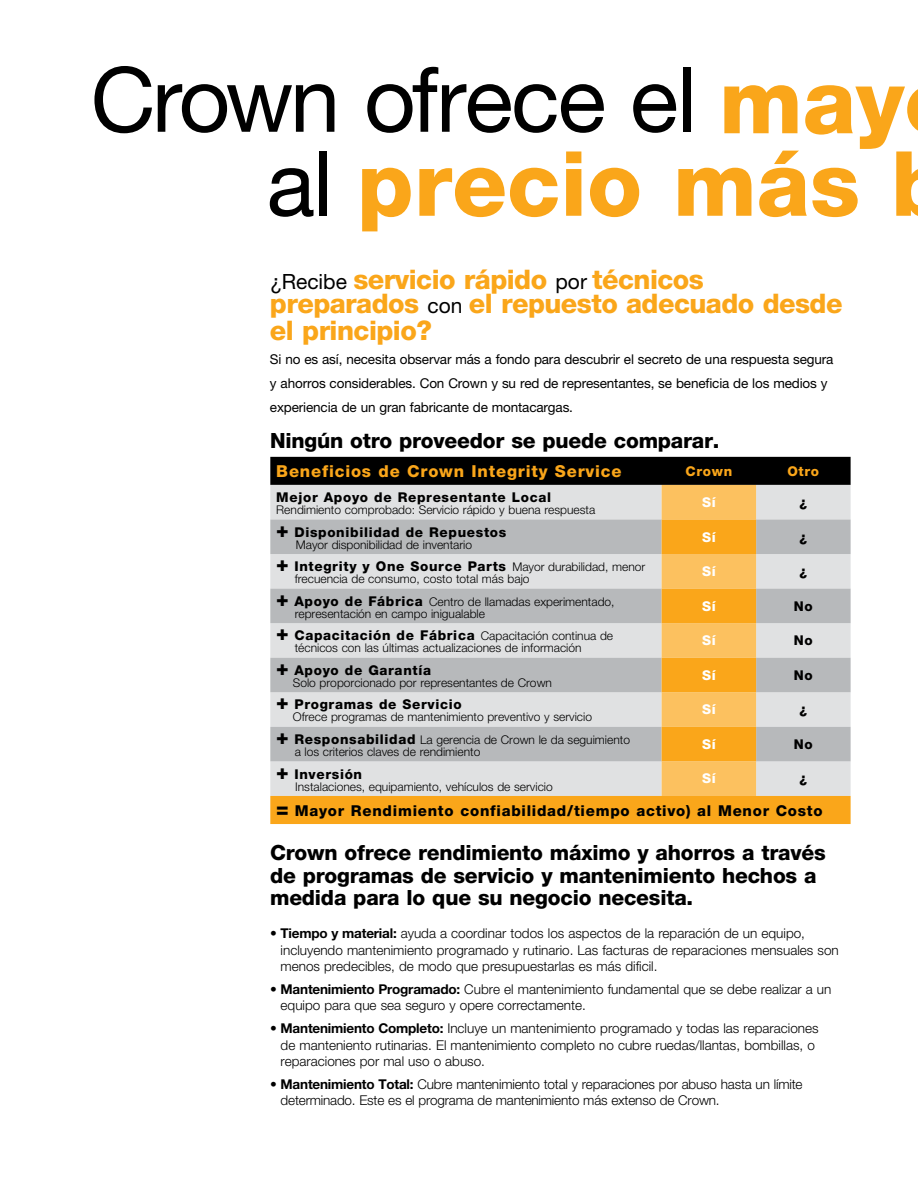
<style>
.page{position:relative;width:918px;height:1188px;background:#fff}
.page>*{position:absolute;margin:0;border:0;box-sizing:border-box;transform-origin:0 0}
.t1{font:90px/84px "Helvetica Neue LT Std";letter-spacing:-.03em;color:#000}
.t2{font:800 27px/24px "Helvetica Neue LT Std";letter-spacing:-.02em;color:#faa61a}
.t3{font:800 21px/22.5px "Helvetica Neue LT Std";letter-spacing:-.01em;color:#000}
.t4{font:800 16.5px "Helvetica Neue LT Std";letter-spacing:.05em;color:#faa61a}
.t5{font:800 15px "Helvetica Neue LT Std";letter-spacing:.05em;color:#000}
.t6{font:300 13.5px/16.5px "Helvetica Neue LT Std";color:#000}
.t7{font:13.5px/24px "Helvetica Neue LT Std";letter-spacing:-.01em;color:#000}
.t8{font:800 13.5px "Helvetica Neue LT Std";letter-spacing:.05em;color:#000}
.t9{font:800 13.5px "Helvetica Neue LT Std";letter-spacing:.05em;color:#fff}
.t10{font:800 13.5px "Helvetica Neue LT Std";letter-spacing:.05em;color:#faa61a}
.t11{font:300 12px/12px "Helvetica Neue LT Std";color:#000}
.s1{font-weight:800;color:#faa61a}
.s2{font-weight:400;font-size:21px;color:#000}
.s3{font-size:21px}
.s4{font-weight:300;font-size:12px}
.s5{font-weight:800;font-size:21px}
.s6{font-weight:800;font-size:13.5px}
.s7{font-weight:700}
</style>
<div class="page">
<svg style="left:270px;top:457px;width:581px;height:62px;background:#7e7970"></svg>
<svg style="left:270px;top:519px;width:581px;height:305px;background:#d7c5a8"></svg>
<h1 class="t1" style="left:267px;top:57px;width:639px;text-indent:-176px">Crown ofrece el <span class="s1">may </span>al <span class="s1">precio más</span></h1>
<h2 class="t2" style="left:270px;top:268px;width:574px"><span class="s2">¿Recibe</span> servicio rápido <span class="s2">por</span> técnicos preparados <span class="s2">con</span> el repuesto adecuado desde</h2>
<h2 class="t2" style="left:270px;top:319px;width:163px">el principio?</h2>
<p class="t7" style="left:270px;top:347px;width:565px">Si no es así, necesita observar más a fondo para descubrir el secreto de una respuesta segura y ahorros considerables. Con Crown y su red de representantes, se beneficia de los medios y experiencia de un gran fabricante de montacargas.</p>
<h3 class="t3" style="left:270px;top:429px;width:451px">Ningún otro proveedor se puede comparar.</h3>
<p class="t4" style="left:276px;top:461px;width:347px">Beneficios de Crown Integrity Service</p>
<p class="t10" style="left:686px;top:463px;width:48px">Crown</p>
<p class="t10" style="left:787px;top:463px;width:33px">Otro</p>
<p class="t8" style="left:276px;top:489px;width:276px">Mejor Apoyo de Representante Local</p>
<p class="t11" style="left:276px;top:504px;width:320px">Rendimiento comprobado: Servicio rápido y buena respuesta</p>
<p class="t9" style="left:702px;top:494px;width:15px">Sí</p>
<p class="t8" style="left:799px;top:494px;width:9px">¿</p>
<p class="t8" style="left:276px;top:524px;width:232px"><span class="s3">+</span> Disponibilidad de Repuestos</p>
<p class="t11" style="left:296px;top:538px;width:178px">Mayor disponibilidad de inventario</p>
<p class="t8" style="left:276px;top:558px;width:370px"><span class="s3">+</span> Integrity y One Source Parts <span class="s4">Mayor durabilidad, menor</span></p>
<p class="t11" style="left:295px;top:573px;width:236px">frecuencia de consumo, costo total más bajo</p>
<p class="t9" style="left:702px;top:529px;width:15px">Sí</p>
<p class="t8" style="left:799px;top:529px;width:9px">¿</p>
<p class="t9" style="left:702px;top:563px;width:15px">Sí</p>
<p class="t8" style="left:799px;top:563px;width:9px">¿</p>
<p class="t11" style="left:295px;top:595px;width:321px;text-indent:-18px"><span class="s5">+</span> <span class="s6">Apoyo de Fábrica</span> Centro de llamadas experimentado, representación en campo inigualable</p>
<p class="t9" style="left:702px;top:598px;width:15px">Sí</p>
<p class="t8" style="left:794px;top:598px;width:20px">No</p>
<p class="t11" style="left:295px;top:630px;width:320px;text-indent:-18px"><span class="s5">+</span> <span class="s6">Capacitación de Fábrica</span> Capacitación continua de técnicos con las últimas actualizaciones de información</p>
<p class="t9" style="left:702px;top:632px;width:15px">Sí</p>
<p class="t8" style="left:794px;top:632px;width:20px">No</p>
<p class="t8" style="left:276px;top:662px;width:156px"><span class="s3">+</span> Apoyo de Garantía</p>
<p class="t11" style="left:293px;top:676px;width:261px">Solo proporcionado por representantes de Crown</p>
<p class="t9" style="left:702px;top:667px;width:15px">Sí</p>
<p class="t8" style="left:794px;top:667px;width:20px">No</p>
<p class="t8" style="left:276px;top:697px;width:187px"><span class="s3">+</span> Programas de Servicio</p>
<p class="t11" style="left:293px;top:711px;width:301px">Ofrece programas de mantenimiento preventivo y servicio</p>
<p class="t9" style="left:702px;top:702px;width:15px">Sí</p>
<p class="t8" style="left:799px;top:702px;width:9px">¿</p>
<p class="t11" style="left:295px;top:733px;width:337px;text-indent:-18px"><span class="s5">+</span> <span class="s6">Responsabilidad</span> La gerencia de Crown le da seguimiento a los criterios claves de rendimiento</p>
<p class="t9" style="left:702px;top:736px;width:15px">Sí</p>
<p class="t8" style="left:794px;top:736px;width:20px">No</p>
<p class="t8" style="left:276px;top:766px;width:87px"><span class="s3">+</span> Inversión</p>
<p class="t11" style="left:295px;top:780px;width:259px">Instalaciones, equipamiento, vehículos de servicio</p>
<p class="t9" style="left:702px;top:771px;width:15px">Sí</p>
<p class="t8" style="left:799px;top:771px;width:9px">¿</p>
<p class="t5" style="left:276px;top:802px;width:548px"><span class="s3">=</span> Mayor Rendimiento confiabilidad/tiempo activo) al Menor Costo</p>
<h3 class="t3" style="left:270px;top:841px;width:557px">Crown ofrece rendimiento máximo y ahorros a través de programas de servicio y mantenimiento hechos a medida para lo que su negocio necesita.</h3>
<p class="t6" style="left:281px;top:925px;width:560px;text-indent:-11px">• <span class="s7">Tiempo y material:</span> ayuda a coordinar todos los aspectos de la reparación de un equipo, incluyendo mantenimiento programado y rutinario. Las facturas de reparaciones mensuales son menos predecibles, de modo que presupuestarlas es más dificil.</p>
<p class="t6" style="left:281px;top:981px;width:552px;text-indent:-11px">• <span class="s7">Mantenimiento Programado:</span> Cubre el mantenimiento fundamental que se debe realizar a un equipo para que sea seguro y opere correctamente.</p>
<p class="t6" style="left:281px;top:1020px;width:540px;text-indent:-11px">• <span class="s7">Mantenimiento Completo:</span> Incluye un mantenimiento programado y todas las reparaciones de manteniento rutinarias. El mantenimiento completo no cubre ruedas/llantas, bombillas, o reparaciones por mal uso o abuso.</p>
<p class="t6" style="left:281px;top:1075px;width:523px;text-indent:-11px">• <span class="s7">Mantenimiento Total:</span> Cubre mantenimiento total y reparaciones por abuso hasta un límite determinado. Este es el programa de mantenimiento más extenso de Crown.</p>
</div>
